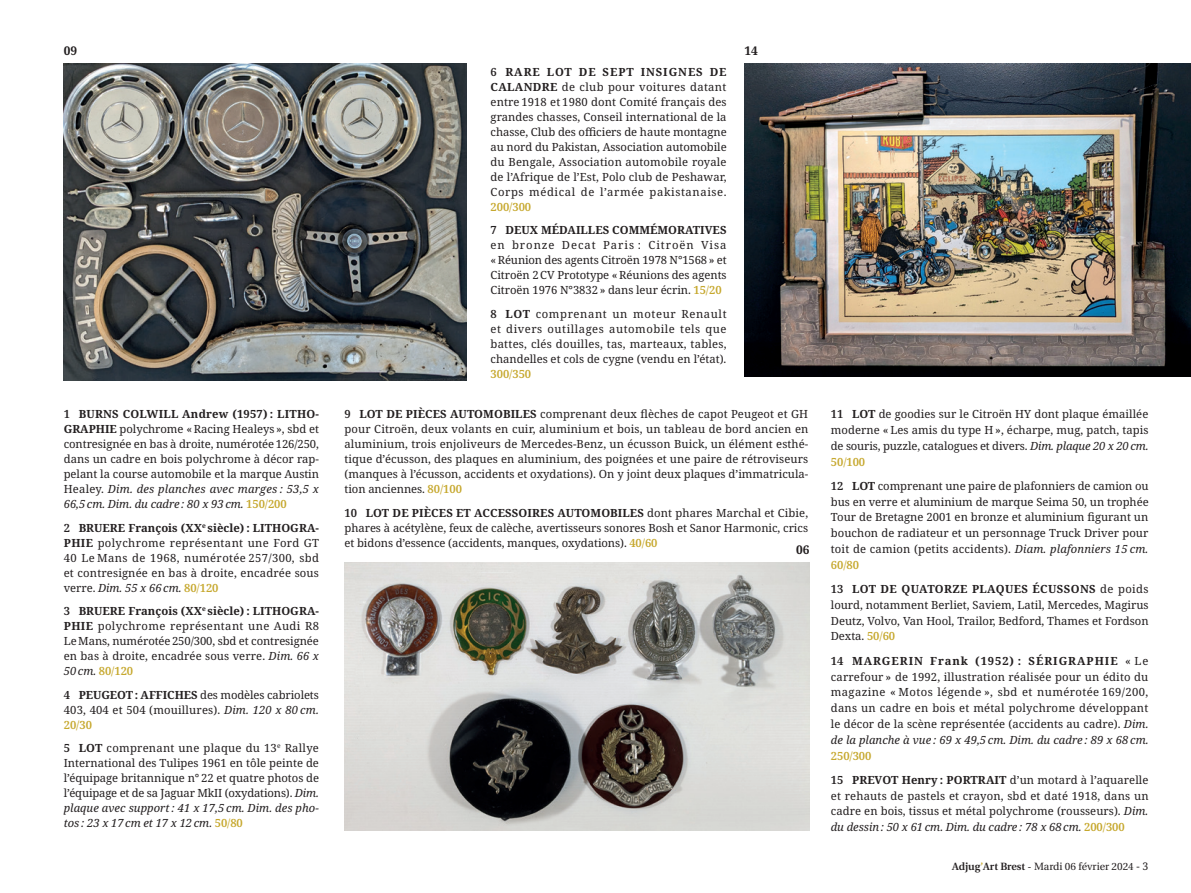
<style>
.page{position:relative;width:1191px;height:893px;background:#fff}
.page>*{position:absolute;margin:0;border:0;box-sizing:border-box;transform-origin:0 0}
.t1{font:700 12px "Noto Serif";color:#231f20}
.t2{font:11.25px/15px "Noto Serif";color:#231f20;text-align:justify}
.t3{font:10.5px "Utopia";color:#231f20}
.s1{font-weight:600}
.s2{font-weight:700}
.s3{font-style:italic}
.s4{font-weight:600;color:#c6a82e}
.s5{font-weight:500;color:#c6a82e}
.s6{font-family:"Noto Serif"}
</style>
<div class="page">
<img style="left:344px;top:562px;width:465px;height:268px">
<img style="left:64px;top:64px;width:402px;height:317px">
<img style="left:744px;top:64px;width:447px;height:313px">
<p class="t1" style="left:64px;top:43px;width:15px">09</p>
<p class="t2" style="left:64px;top:407px;width:257px"><span class="s1">1</span> <span class="s2">BURNS COLWILL Andrew (1957) : LITHO-GRAPHIE</span> polychrome « Racing Healeys », sbd et contresignée en bas à droite, numérotée 126/250, dans un cadre en bois polychrome à décor rap&shy;pelant la course automobile et la marque Austin Healey. <span class="s3">Dim. des planches avec marges : 53,5 x 66,5 cm. Dim. du cadre : 80 x 93 cm.</span> <span class="s4">150</span><span class="s5">/</span><span class="s4">200</span></p>
<p class="t2" style="left:64px;top:520px;width:257px"><span class="s1">2</span> <span class="s2">BRUERE François (XX</span><sup>e</sup> <span class="s2">siècle) : LITHOGRA-PHIE</span> polychrome représentant une Ford GT 40 Le Mans de 1968, numérotée 257/300, sbd et contresignée en bas à droite, encadrée sous verre. <span class="s3">Dim. 55 x 66 cm.</span> <span class="s4">80</span><span class="s5">/</span><span class="s4">120</span></p>
<p class="t2" style="left:64px;top:604px;width:257px"><span class="s1">3</span> <span class="s2">BRUERE François (XX</span><sup>e</sup> <span class="s2">siècle) : LITHOGRA-PHIE</span> polychrome représentant une Audi R8<br>Le Mans, numérotée 250/300, sbd et contresignée en bas à droite, encadrée sous verre. <span class="s3">Dim. 66 x 50 cm.</span> <span class="s4">80</span><span class="s5">/</span><span class="s4">120</span></p>
<p class="t2" style="left:64px;top:687px;width:257px"><span class="s1">4</span> <span class="s2">PEUGEOT : AFFICHES</span> des modèles cabriolets 403, 404 et 504 (mouillures). <span class="s3">Dim. 120 x 80 cm.<br></span><span class="s4">20</span><span class="s5">/</span><span class="s4">30</span></p>
<p class="t2" style="left:64px;top:741px;width:257px"><span class="s1">5</span> <span class="s2">LOT</span> comprenant une plaque du 13<sup>e</sup> Rallye International des Tulipes 1961 en tôle peinte de l’équipage britannique n° 22 et quatre photos de l’équipage et de sa Jaguar MkII (oxydations). <span class="s3">Dim. plaque avec support : 41 x 17,5 cm. Dim. des pho&shy;tos : 23 x 17 cm et 17 x 12 cm.</span> <span class="s4">50</span><span class="s5">/</span><span class="s4">80</span></p>
<p class="t2" style="left:490px;top:65px;width:238px"><span class="s1">6</span> <span class="s2">RARE LOT DE SEPT INSIGNES DE CALANDRE</span> de club pour voitures datant entre 1918 et 1980 dont Comité français des grandes chasses, Conseil international de la chasse, Club des officiers de haute montagne au nord du Pakistan, Association automobile du Bengale, Association automobile royale de l’Afrique de l’Est, Polo club de Peshawar, Corps médical de l’armée pakistanaise.<br><span class="s4">200</span><span class="s5">/</span><span class="s4">300</span></p>
<p class="t2" style="left:490px;top:223px;width:238px"><span class="s1">7</span> <span class="s2">DEUX MÉDAILLES COMMÉMORATIVES </span>en bronze Decat Paris : Citroën Visa « Réunion des agents Citroën 1978 N°1568 » et Citroën 2 CV Prototype « Réunions des agents Citroën 1976 N°3832 » dans leur écrin. <span class="s4">15</span><span class="s5">/</span><span class="s4">20</span></p>
<p class="t2" style="left:490px;top:307px;width:238px"><span class="s1">8</span> <span class="s2">LOT</span> comprenant un moteur Renault et divers outillages automobile tels que battes, clés douilles, tas, marteaux, tables, chandelles et cols de cygne (vendu en l’état).<br><span class="s4">300</span><span class="s5">/</span><span class="s4">350</span></p>
<p class="t1" style="left:744px;top:43px;width:15px">14</p>
<p class="t2" style="left:344px;top:407px;width:465px"><span class="s1">9</span> <span class="s2">LOT DE PIÈCES AUTOMOBILES</span> comprenant deux flèches de capot Peugeot et GH pour Citroën, deux volants en cuir, aluminium et bois, un tableau de bord ancien en aluminium, trois enjoliveurs de Mercedes-Benz, un écusson Buick, un élément esthé&shy;tique d’écusson, des plaques en aluminium, des poignées et une paire de rétroviseurs (manques à l’écusson, accidents et oxydations). On y joint deux plaques d’immatricula&shy;tion anciennes. <span class="s4">80</span><span class="s5">/</span><span class="s4">100</span></p>
<p class="t2" style="left:344px;top:505px;width:465px"><span class="s1">10</span> <span class="s2">LOT DE PIÈCES ET ACCESSOIRES AUTOMOBILES</span> dont phares Marchal et Cibie, phares à acétylène, feux de calèche, avertisseurs sonores Bosh et Sanor Harmonic, crics et bidons d’essence (accidents, manques, oxydations). <span class="s4">40</span><span class="s5">/</span><span class="s4">60</span></p>
<p class="t1" style="left:796px;top:541px;width:15px">06</p>
<p class="t2" style="left:831px;top:407px;width:319px;line-height:15.8px"><span class="s1">11</span> <span class="s2">LOT</span> de goodies sur le Citroën HY dont plaque émaillée moderne « Les amis du type H », écharpe, mug, patch, tapis de souris, puzzle, catalogues et divers. <span class="s3">Dim. plaque 20 x 20 cm.<br></span><span class="s4">50</span><span class="s5">/</span><span class="s4">100</span></p>
<p class="t2" style="left:831px;top:478px;width:319px;line-height:15.8px"><span class="s1">12</span> <span class="s2">LOT</span> comprenant une paire de plafonniers de camion ou bus en verre et aluminium de marque Seima 50, un trophée Tour de Bretagne 2001 en bronze et aluminium figurant un bouchon de radiateur et un personnage Truck Driver pour toit de camion (petits accidents). <span class="s3">Diam. plafonniers 15 cm.<br></span><span class="s4">60</span><span class="s5">/</span><span class="s4">80</span></p>
<p class="t2" style="left:831px;top:581px;width:319px;line-height:15.8px"><span class="s1">13</span> <span class="s2">LOT DE QUATORZE PLAQUES ÉCUSSONS</span> de poids lourd, notamment Berliet, Saviem, Latil, Mercedes, Magirus Deutz, Volvo, Van Hool, Trailor, Bedford, Thames et Fordson Dexta. <span class="s4">50</span><span class="s5">/</span><span class="s4">60</span></p>
<p class="t2" style="left:831px;top:653px;width:319px;line-height:15.8px"><span class="s1">14</span> <span class="s2">MARGERIN Frank (1952) : SÉRIGRAPHIE</span> « Le carrefour » de 1992, illustration réalisée pour un édito du magazine « Motos légende », sbd et numérotée 169/200, dans un cadre en bois et métal polychrome développant le décor de la scène représentée (accidents au cadre). <span class="s3">Dim. de la planche à vue : 69 x 49,5 cm. Dim. du cadre : 89 x 68 cm.<br></span><span class="s4">250</span><span class="s5">/</span><span class="s4">300</span></p>
<p class="t2" style="left:831px;top:772px;width:319px;line-height:15.8px"><span class="s1">15</span> <span class="s2">PREVOT Henry : PORTRAIT</span> d’un motard à l’aquarelle et rehauts de pastels et crayon, sbd et daté 1918, dans un cadre en bois, tissus et métal polychrome (rousseurs). <span class="s3">Dim. du dessin : 50 x 61 cm. Dim. du cadre : 78 x 68 cm.</span> <span class="s4">200</span><span class="s5">/</span><span class="s4">300</span></p>
<p class="t3" style="left:952px;top:861px;width:198px"><span class="s1">Adjug</span><span class="s4">’</span><span class="s1">Art Brest</span> - Mardi 06 février 2024 <span class="s6">- 3</span></p>
</div>
